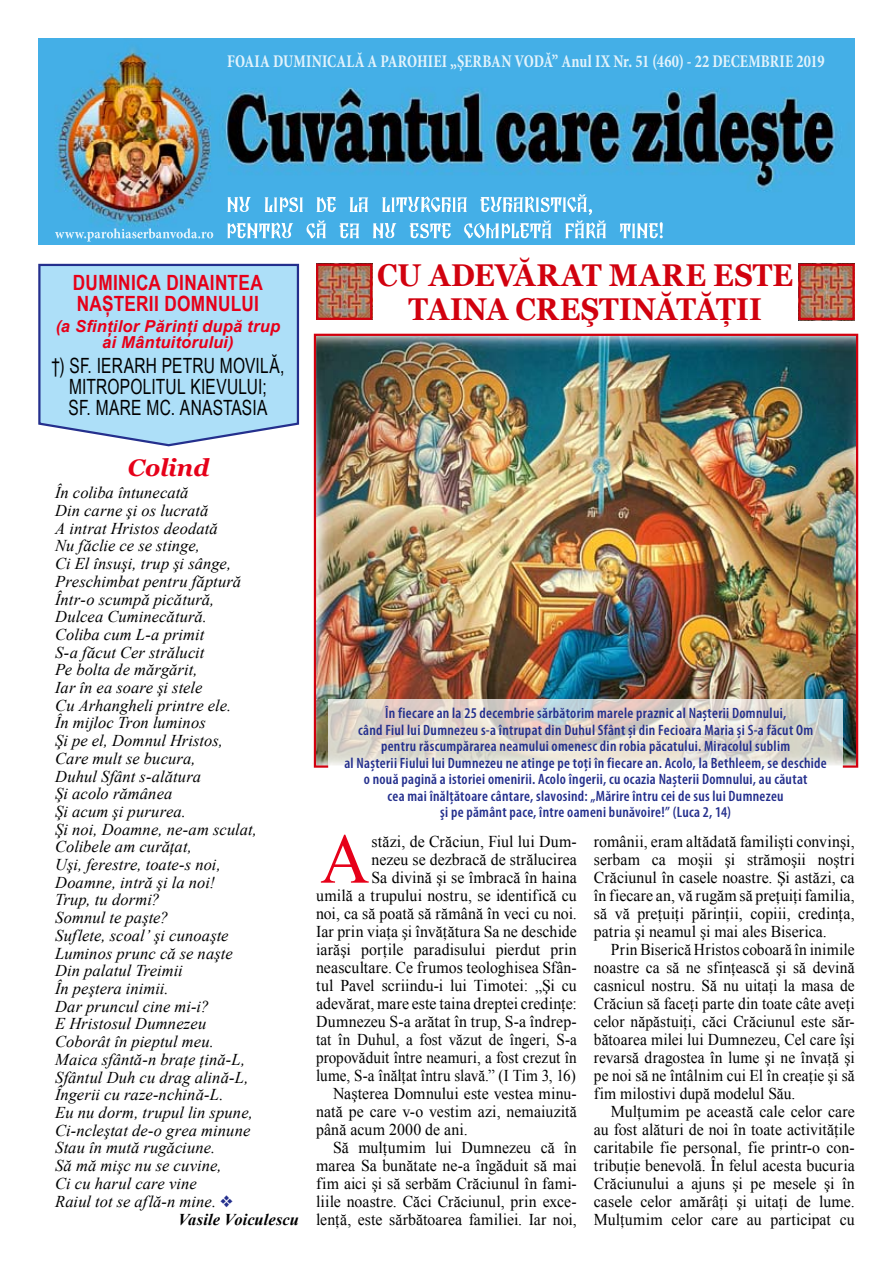
<style>
.page{position:relative;width:893px;height:1263px;background:#fff}
.page>*{position:absolute;margin:0;border:0;box-sizing:border-box;transform-origin:0 0}
.t1{font:70.8px "Times New Roman";color:#e60019;scale:.96 1}
.t2{font:700 31.5px/34.5px "Georgia";letter-spacing:.01em;color:#d1010e;text-align:center;scale:.91 1}
.t3{font:italic 700 24px "Georgia";letter-spacing:-.005em;color:#e60019}
.t4{font:21px/21px "Arial Narrow";letter-spacing:.01em;color:#000;text-align:center;scale:.9 1}
.t5{font:700 21px/21px "Arial Narrow";letter-spacing:.015em;color:#e60019}
.t6{font:700 condensed 18px "Minion Pro";letter-spacing:.01em;color:#e2f3fc;scale:.86 1}
.t7{font:16.5px/18px "Times New Roman";letter-spacing:.005em;color:#000;text-align:justify;scale:.96 1}
.t8{font:italic 16.5px "Times New Roman";letter-spacing:.005em;color:#000}
.t9{font:16.5px/18px "Times New Roman";letter-spacing:.005em;color:#000;text-align:justify;scale:.94 1}
.t10{font:16.5px "Times New Roman";letter-spacing:.005em;color:#000;scale:.92 1}
.t11{font:italic 700 16.5px/16.5px "Arial";letter-spacing:.015em;color:#e60019;text-align:center}
.t12{font:italic 700 16.5px "Times New Roman";letter-spacing:.005em;color:#000}
.t13{font:600 condensed 15px/16.5px "Myriad Pro";letter-spacing:.02em;color:#242f8d;text-align:center}
.s1{color:#242f8d}
</style>
<div class="page">
<img style="left:38px;top:38px;width:817px;height:206px">
<svg style="left:227px;top:194px;width:436px;height:44px;background:#6dc0ec"></svg>
<svg style="left:55px;top:228px;width:158px;height:14px;background:#67beeb"></svg>
<img style="left:801px;top:267px;width:51px;height:50px">
<img style="left:313px;top:333px;width:546px;height:435px">
<img style="left:319px;top:267px;width:50px;height:50px">
<div style="left:316px;top:264px;width:56px;height:56px;border:2px solid #d1010e"></div>
<div style="left:798px;top:264px;width:57px;height:56px;border:2px solid #d1010e"></div>
<svg style="left:38px;top:263px;width:262px;height:184px;background:#addaf4"></svg>
<svg style="left:328px;top:699px;width:515px;height:69px;background:#dfd9d2"></svg>
<p class="t6" style="left:227px;top:50px;width:696px">FOAIA DUMINICALĂ A PAROHIEI „ŞERBAN VODĂ” Anul IX Nr. 51 (460) - 22 DECEMBRIE 2019</p>
<p class="t5" style="left:73px;top:271px;width:191px">DUMINICA DINAINTEA<br>NAȘTERII DOMNULUI</p>
<p class="t11" style="left:56px;top:318px;width:226px">(a Sfinţilor Părinţi după trup ai Mântuitorului)</p>
<p class="t4" style="left:51px;top:355px;width:261px">†) SF. IERARH PETRU MOVI LĂ,<br>MITROPOLITUL KIEVULUI;<br>SF. MARE MC. ANASTASIA</p>
<h3 class="t3" style="left:128px;top:454px;width:83px">Colind</h3>
<p class="t8" style="left:55px;top:481px;width:135px">În coliba întunecată</p>
<p class="t8" style="left:55px;top:499px;width:155px">Din carne şi os lucrată</p>
<p class="t8" style="left:55px;top:517px;width:164px">A intrat Hristos deodată</p>
<p class="t8" style="left:55px;top:534px;width:146px">Nu făclie ce se stinge,</p>
<p class="t8" style="left:55px;top:552px;width:177px">Ci El însuşi, trup şi sânge,</p>
<p class="t8" style="left:55px;top:570px;width:187px">Preschimbat pentru făptură</p>
<p class="t8" style="left:55px;top:588px;width:161px">Într-o scumpă picătură,</p>
<p class="t8" style="left:55px;top:605px;width:153px">Dulcea Cuminecătură.</p>
<p class="t8" style="left:55px;top:623px;width:151px">Coliba cum L-a primit</p>
<p class="t8" style="left:55px;top:641px;width:151px">S-a făcut Cer strălucit</p>
<p class="t8" style="left:55px;top:658px;width:144px">Pe bolta de mărgărit,</p>
<p class="t8" style="left:55px;top:676px;width:149px">Iar în ea soare şi stele</p>
<p class="t8" style="left:55px;top:694px;width:177px">Cu Arhangheli printre ele.</p>
<p class="t8" style="left:55px;top:711px;width:152px">În mijloc Tron luminos</p>
<p class="t8" style="left:55px;top:729px;width:169px">Şi pe el, Domnul Hristos,</p>
<p class="t8" style="left:55px;top:747px;width:142px">Care mult se bucura,</p>
<p class="t8" style="left:55px;top:765px;width:147px">Duhul Sfânt s-alătura</p>
<p class="t8" style="left:55px;top:782px;width:119px">Şi acolo rămânea</p>
<p class="t8" style="left:55px;top:800px;width:132px">Şi acum şi pururea.</p>
<p class="t8" style="left:55px;top:818px;width:203px">Şi noi, Doamne, ne-am sculat,</p>
<p class="t8" style="left:55px;top:835px;width:138px">Colibele am curăţat,</p>
<p class="t8" style="left:55px;top:853px;width:167px">Uşi, ferestre, toate-s noi,</p>
<p class="t8" style="left:55px;top:871px;width:161px">Doamne, intră şi la noi!</p>
<p class="t8" style="left:55px;top:888px;width:106px">Trup, tu dormi?</p>
<p class="t8" style="left:55px;top:906px;width:115px">Somnul te paşte?</p>
<p class="t8" style="left:55px;top:924px;width:175px">Suflete, scoal’ şi cunoaşte</p>
<p class="t8" style="left:55px;top:942px;width:179px">Luminos prunc că se naşte</p>
<p class="t8" style="left:55px;top:959px;width:129px">Din palatul Treimii</p>
<p class="t8" style="left:55px;top:977px;width:115px">În peştera inimii.</p>
<p class="t8" style="left:55px;top:995px;width:155px">Dar pruncul cine mi-i?</p>
<p class="t8" style="left:55px;top:1012px;width:152px">E Hristosul Dumnezeu</p>
<p class="t8" style="left:55px;top:1030px;width:160px">Coborât în pieptul meu.</p>
<p class="t8" style="left:55px;top:1048px;width:191px">Maica sfântă-n braţe ţină-L,</p>
<p class="t8" style="left:55px;top:1065px;width:195px">Sfântul Duh cu drag alină-L,</p>
<p class="t8" style="left:55px;top:1083px;width:170px">Îngerii cu raze-nchină-L.</p>
<p class="t8" style="left:55px;top:1101px;width:199px">Eu nu dorm, trupul lin spune,</p>
<p class="t8" style="left:55px;top:1119px;width:197px">Ci-ncleştat de-o grea minune</p>
<p class="t8" style="left:55px;top:1136px;width:162px">Stau în mută rugăciune.</p>
<p class="t8" style="left:55px;top:1154px;width:168px">Să mă mişc nu se cuvine,</p>
<p class="t8" style="left:55px;top:1172px;width:143px">Ci cu harul care vine</p>
<p class="t8" style="left:55px;top:1190px;width:179px">Raiul tot se află-n mine. <span class="s1">❖</span></p>
<p class="t12" style="left:178px;top:1208px;width:122px">Vasile Voiculescu</p>
<h2 class="t2" style="left:377px;top:258px;width:459px">CU ADEVĂRAT MARE ESTE<br>TAINA CREŞTINĂTĂŢII</h2>
<p class="t13" style="left:344px;top:705px;width:484px">În fiecare an la 25 decembrie sărbătorim marele praznic al Nașterii Domnului,<br>când Fiul lui Dumnezeu s-a întrupat din Duhul Sfânt și din Fecioara Maria și S-a făcut Om pentru răscumpărarea neamului omenesc din robia păcatului. Miracolul sublim<br>al Nașterii Fiului lui Dumnezeu ne atinge pe toți în fiecare an. Acolo, la Bethleem, se deschide o nouă pagină a istoriei omenirii. Acolo îngerii, cu ocazia Nașterii Domnului, au căutat<br>cea mai înălțătoare cântare, slavosind: „Mărire întru cei de sus lui Dumnezeu<br>şi pe pământ pace, între oameni bunăvoire!” (Luca 2, 14)</p>
<h1 class="t1" style="left:320px;top:811px;width:53px">A</h1>
<p class="t7" style="left:371px;top:832px;width:215px">stăzi, de Crăciun, Fiul lui Dum-</p>
<p class="t7" style="left:371px;top:850px;width:215px">nezeu se dezbracă de strălucirea</p>
<p class="t7" style="left:371px;top:868px;width:215px">Sa divină şi se îmbracă în haina</p>
<p class="t7" style="left:316px;top:886px;width:273px">umilă a trupului nostru, se identifică cu</p>
<p class="t7" style="left:316px;top:904px;width:273px">noi, ca să poată să rămână în veci cu noi.</p>
<p class="t7" style="left:316px;top:922px;width:273px">Iar prin viaţa şi învăţătura Sa ne deschide</p>
<p class="t7" style="left:316px;top:940px;width:273px">iarăşi porţile paradisului pierdut prin</p>
<p class="t7" style="left:316px;top:958px;width:273px">neascultare. Ce frumos teologhisea Sfân-</p>
<p class="t7" style="left:316px;top:976px;width:273px">tul Pavel scriindu-i lui Timotei: „Şi cu</p>
<p class="t7" style="left:316px;top:994px;width:273px">adevărat, mare este taina dreptei credinţe:</p>
<p class="t7" style="left:316px;top:1012px;width:273px">Dumnezeu S-a arătat în trup, S-a îndrep-</p>
<p class="t10" style="left:316px;top:1028px;width:285px">tat în Duhul, a fost văzut de îngeri, S-a</p>
<p class="t10" style="left:316px;top:1046px;width:285px">propovăduit între neamuri, a fost crezut în</p>
<p class="t10" style="left:316px;top:1064px;width:284px">lume, S-a înălţat întru slavă.” (I Tim 3, 16)</p>
<p class="t7" style="left:333px;top:1084px;width:255px">Naşterea Domnului este vestea minu-</p>
<p class="t7" style="left:316px;top:1102px;width:273px">nată pe care v-o vestim azi, nemaiuzită</p>
<p class="t7" style="left:316px;top:1120px;width:160px">până acum 2000 de ani.</p>
<p class="t7" style="left:333px;top:1138px;width:255px">Să mulţumim lui Dumnezeu că în</p>
<p class="t7" style="left:316px;top:1156px;width:273px">marea Sa bunătate ne-a îngăduit să mai</p>
<p class="t7" style="left:316px;top:1174px;width:273px">fim aici şi să serbăm Crăciunul în fami-</p>
<p class="t7" style="left:316px;top:1192px;width:273px">liile noastre. Căci Crăciunul, prin exce-</p>
<p class="t7" style="left:316px;top:1210px;width:273px">lenţă, este sărbătoarea familiei. Iar noi,</p>
<p class="t7" style="left:594px;top:832px;width:273px">românii, eram altădată familişti convinşi, serbam ca moşii şi strămoşii noştri Crăciunul în casele noastre. Şi astăzi, ca în fiecare an, vă rugăm să preţuiţi familia, să vă preţuiţi părinţii, copiii, credinţa, patria şi neamul şi mai ales Biserica.</p>
<p class="t9" style="left:594px;top:940px;width:279px;text-indent:17px">Prin Biserică Hristos coboară în inimile noastre ca să ne sfinţească şi să devină casnicul nostru. Să nu uitaţi la masa de Crăciun să faceţi parte din toate câte aveţi celor năpăstuiţi, căci Crăciunul este săr&shy;bătoarea milei lui Dumnezeu, Cel care îşi revarsă dragostea în lume şi ne învaţă şi pe noi să ne întâlnim cui El în creaţie şi să fim milostivi după modelul Său.</p>
<p class="t7" style="left:594px;top:1102px;width:273px;text-indent:17px">Mulţumim pe această cale celor care au fost alături de noi în toate activităţile caritabile fie personal, fie printr-o con&shy;tribuţie benevolă. În felul acesta bucuria Crăciunului a ajuns şi pe mesele şi în casele celor amărâţi şi uitaţi de lume.<br>Mulţumim celor care au participat cu</p>
</div>
